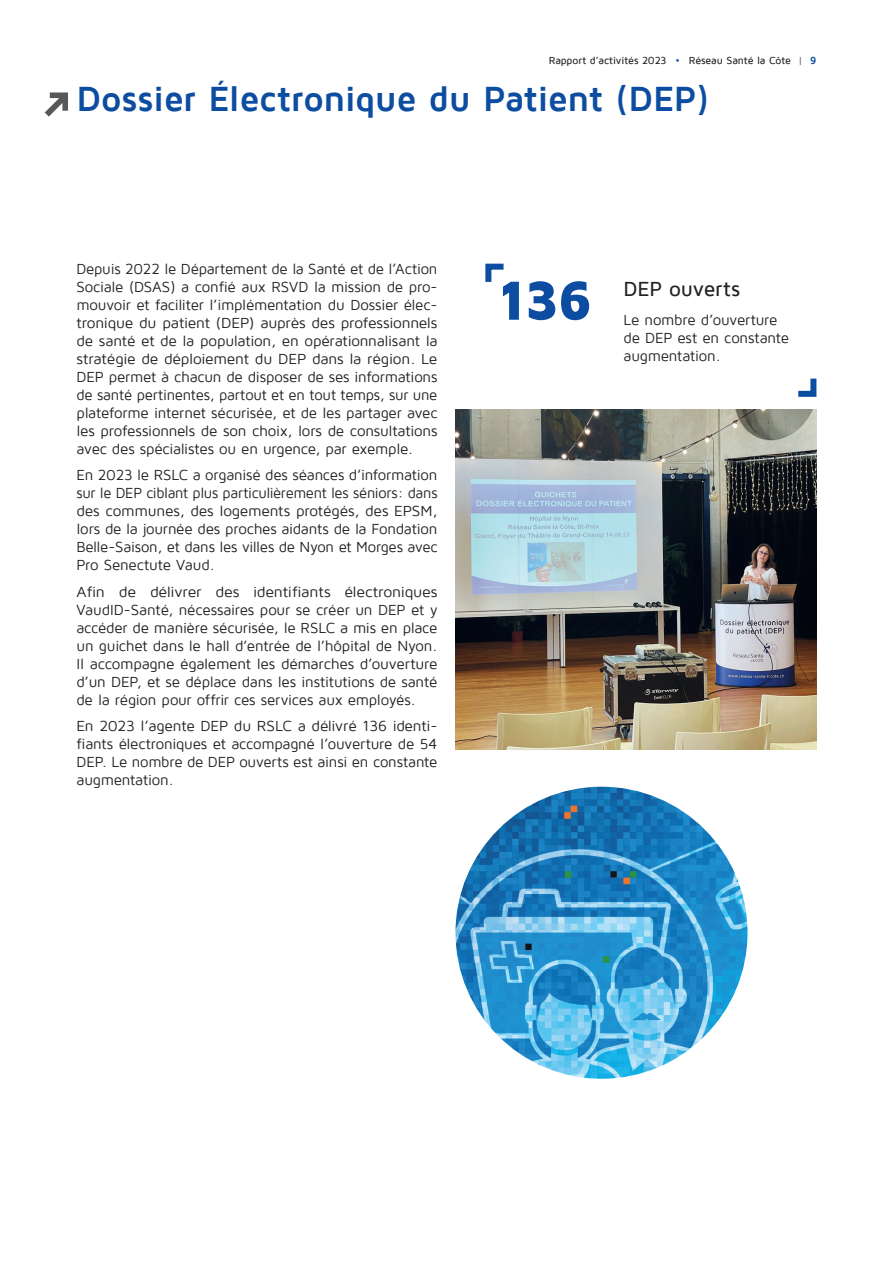
<style>
.page{position:relative;width:893px;height:1263px;background:#fff}
.page>*{position:absolute;margin:0;border:0;box-sizing:border-box;transform-origin:0 0}
.t1{font:900 57px "Maven Pro";color:#0d4da1}
.t2{font:700 36px "Maven Pro";letter-spacing:-.015em;color:#0d4da1}
.t3{font:500 21px "Maven Pro";letter-spacing:-.01em;color:#231f20}
.t4{font:15px/18px "Maven Pro";letter-spacing:-.015em;color:#231f20;text-align:justify}
.t5{font:15px/18px "Maven Pro";letter-spacing:-.015em;color:#231f20;text-align:justify;scale:1.05 1}
.t6{font:500 10.5px "Maven Pro";letter-spacing:-.01em;color:#231f20}
.s1{color:#0d4da1}
.s2{font-weight:400;color:#57585a}
.s3{font-weight:700;color:#0d4da1}
</style>
<div class="page">
<img style="left:455px;top:787px;width:292px;height:292px;border-radius:146px">
<svg style="left:45px;top:92px;width:23px;height:25px"></svg>
<img style="left:455px;top:410px;width:361px;height:339px">
<svg style="left:485px;top:263px;width:19px;height:19px"></svg>
<svg style="left:798px;top:378px;width:19px;height:19px"></svg>
<p class="t6" style="left:549px;top:55px;width:269px">Rapport d’activités 2023 <span class="s1">•</span> Réseau Santé la Côte <span class="s2">|</span> <span class="s3">9</span></p>
<h2 class="t2" style="left:77px;top:80px;width:634px">Dossier Électronique du Patient (DEP)</h2>
<p class="t4" style="left:77px;top:260px;width:362px">Depuis 2022 le Département de la Santé et de l’Action Sociale (DSAS) a confié aux RSVD la mission de pro&shy;mouvoir et faciliter l’implémentation du Dossier élec&shy;tronique du patient (DEP) auprès des professionnels de santé et de la population, en opérationnalisant la stratégie de déploiement du DEP dans la région. Le DEP permet à chacun de disposer de ses informations de santé pertinentes, partout et en tout temps, sur une plateforme internet sécurisée, et de les partager avec les professionnels de son choix, lors de consultations avec des spécialistes ou en urgence, par exemple.</p>
<p class="t4" style="left:77px;top:466px;width:362px">En 2023 le RSLC a organisé des séances d’information sur le DEP ciblant plus particulièrement les séniors: dans des communes, des logements protégés, des EPSM, lors de la journée des proches aidants de la Fondation Belle-Saison, et dans les villes de Nyon et Morges avec Pro Senectute Vaud.</p>
<p class="t5" style="left:77px;top:583px;width:345px">Afin de délivrer des identifiants électroniques VaudID-Santé, nécessaires pour se créer un DEP et y accéder de manière sécurisée, le RSLC a mis en place un guichet dans le hall d’entrée de l’hôpital de Nyon.<br>Il accompagne également les démarches d’ouverture d’un DEP, et se déplace dans les institutions de santé de la région pour offrir ces services aux employés.</p>
<p class="t4" style="left:77px;top:717px;width:362px">En 2023 l’agente DEP du RSLC a délivré 136 identi&shy;fiants électroniques et accompagné l’ouverture de 54<br>DEP. Le nombre de DEP ouverts est ainsi en constante augmentation.</p>
<h1 class="t1" style="left:497px;top:270px;width:97px">136</h1>
<h3 class="t3" style="left:624px;top:278px;width:118px">DEP ouverts</h3>
<p class="t4" style="left:624px;top:311px;width:167px;text-align:left">Le nombre d’ouverture de DEP est en constante augmentation.</p>
</div>
